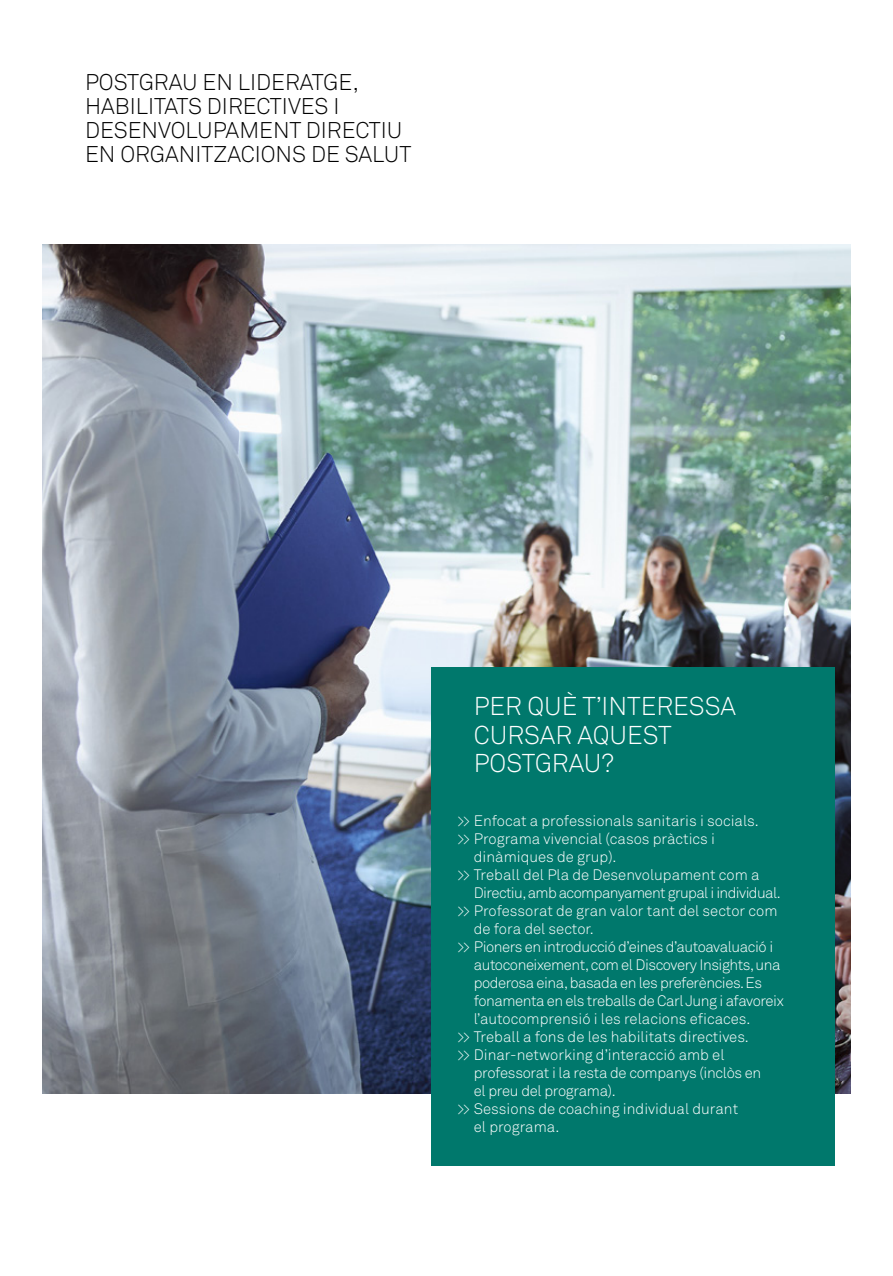
<style>
.page{position:relative;width:893px;height:1276px;background:#fff}
.page>*{position:absolute;margin:0;border:0;box-sizing:border-box;transform-origin:0 0}
.t1{font:300 25.5px/28.5px "Akkurat";color:#fff}
.t2{font:300 22.5px/24px "Akkurat";color:#000}
.t3{font:300 15px "Akkurat";letter-spacing:-.01em;color:#fff}
.t4{font:300 15px "Akkurat";letter-spacing:-.03em;color:#fff}
.t5{font:300 15px "Akkurat";letter-spacing:-.04em;color:#fff}
</style>
<div class="page">
<img style="left:43px;top:244px;width:807px;height:849px">
<div style="left:431px;top:667px;width:404px;height:498px;background:#00786c"></div>
<h2 class="t2" style="left:85px;top:70px;width:328px">POSTGRAU EN LIDERATGE,<br>HABILITATS DIRECTIVES I<br>DESENVOLUPAMENT DIRECTIU<br>EN ORGANITZACIONS DE SALUT</h2>
<h1 class="t1" style="left:474px;top:692px;width:264px">PER QUÈ T’INTERESSA<br>CURSAR AQUEST<br>POSTGRAU?</h1>
<p class="t3" style="left:457px;top:812px;width:303px">&gt;&gt; Enfocat a professionals sanitaris i socials.</p>
<p class="t3" style="left:457px;top:830px;width:260px">&gt;&gt; Programa vivencial (casos pràctics i</p>
<p class="t3" style="left:474px;top:848px;width:144px">dinàmiques de grup).</p>
<p class="t3" style="left:457px;top:866px;width:304px">&gt;&gt; Treball del Pla de Desenvolupament com a</p>
<p class="t5" style="left:474px;top:884px;width:308px">Directiu, amb acompanyament grupal i individual.</p>
<p class="t3" style="left:457px;top:902px;width:322px">&gt;&gt; Professorat de gran valor tant del sector com</p>
<p class="t3" style="left:474px;top:920px;width:121px">de fora del sector.</p>
<p class="t4" style="left:457px;top:938px;width:318px">&gt;&gt; Pioners en introducció d’eines d’autoavaluació i</p>
<p class="t4" style="left:474px;top:956px;width:308px">autoconeixement, com el Discovery Insights, una</p>
<p class="t4" style="left:474px;top:974px;width:290px">poderosa eina, basada en les preferències. Es</p>
<p class="t4" style="left:474px;top:992px;width:311px">fonamenta en els treballs de Carl Jung i afavoreix</p>
<p class="t3" style="left:474px;top:1010px;width:278px">l’autocomprensió i les relacions eficaces.</p>
<p class="t3" style="left:457px;top:1028px;width:293px">&gt;&gt; Treball a fons de les habilitats directives.</p>
<p class="t3" style="left:457px;top:1046px;width:269px">&gt;&gt; Dinar-networking d’interacció amb el</p>
<p class="t3" style="left:474px;top:1064px;width:289px">professorat i la resta de companys (inclòs en</p>
<p class="t3" style="left:474px;top:1082px;width:143px">el preu del programa).</p>
<p class="t3" style="left:457px;top:1100px;width:283px">&gt;&gt; Sessions de coaching individual durant</p>
<p class="t3" style="left:474px;top:1118px;width:87px">el programa.</p>
</div>
